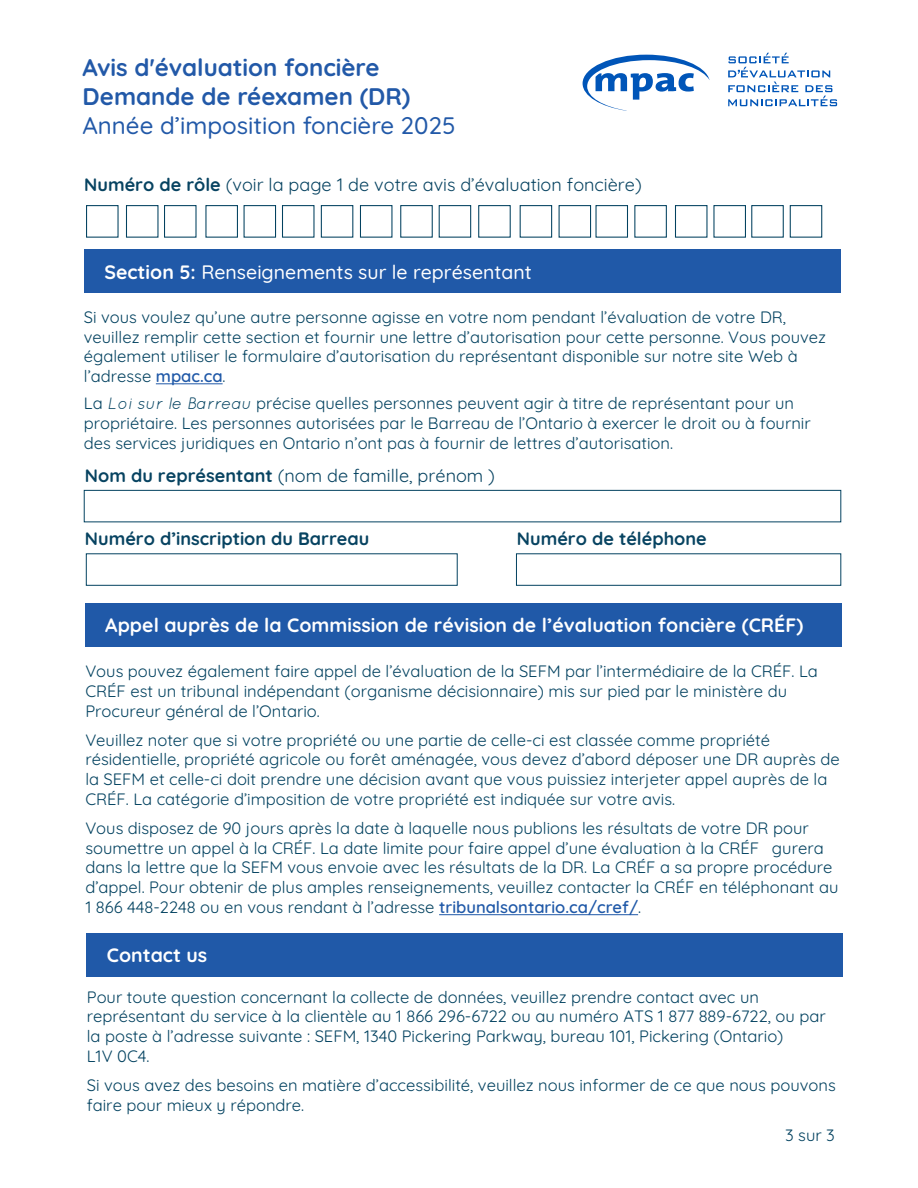
<style>
.page{position:relative;width:918px;height:1188px;background:#fff}
.page>*{position:absolute;margin:0;border:0;box-sizing:border-box;transform-origin:0 0}
.t1{font:700 24px/28.8px "Quicksand";color:#2259a8}
.t2{font:500 24px "Quicksand";color:#2259a8}
.t3{font:700 19.5px "Quicksand";color:#fff}
.t4{font:500 19.5px "Quicksand";color:#fff}
.t5{font:18px "Quicksand";color:#074361}
.t6{font:700 18px "Quicksand";color:#074361}
.t7{font:16.5px/19.8px "Quicksand";color:#034260}
.s1{font-weight:700}
.s2{font-weight:600;color:#2059a8}
.s3{font-style:italic}
</style>
<div class="page">
<div style="left:86px;top:205px;width:33px;height:33px;border:1px solid #034260"></div>
<div style="left:126px;top:205px;width:33px;height:33px;border:1px solid #034260"></div>
<div style="left:164px;top:205px;width:33px;height:33px;border:1px solid #034260"></div>
<div style="left:205px;top:205px;width:33px;height:33px;border:1px solid #034260"></div>
<div style="left:244px;top:205px;width:32px;height:33px;border:1px solid #034260"></div>
<div style="left:282px;top:205px;width:33px;height:33px;border:1px solid #034260"></div>
<div style="left:321px;top:205px;width:32px;height:33px;border:1px solid #034260"></div>
<div style="left:360px;top:205px;width:32px;height:33px;border:1px solid #034260"></div>
<div style="left:400px;top:205px;width:33px;height:33px;border:1px solid #034260"></div>
<div style="left:439px;top:205px;width:32px;height:33px;border:1px solid #034260"></div>
<div style="left:478px;top:205px;width:33px;height:33px;border:1px solid #034260"></div>
<div style="left:520px;top:205px;width:32px;height:33px;border:1px solid #034260"></div>
<div style="left:559px;top:205px;width:32px;height:33px;border:1px solid #034260"></div>
<div style="left:595px;top:205px;width:33px;height:33px;border:1px solid #034260"></div>
<div style="left:634px;top:205px;width:33px;height:33px;border:1px solid #034260"></div>
<div style="left:675px;top:205px;width:33px;height:33px;border:1px solid #034260"></div>
<div style="left:713px;top:205px;width:33px;height:33px;border:1px solid #034260"></div>
<div style="left:751px;top:205px;width:33px;height:33px;border:1px solid #034260"></div>
<div style="left:790px;top:205px;width:32px;height:33px;border:1px solid #034260"></div>
<div style="left:84px;top:490px;width:757px;height:32px;border:1px solid #034260"></div>
<div style="left:86px;top:553px;width:372px;height:33px;border:1px solid #034260"></div>
<div style="left:516px;top:553px;width:325px;height:33px;border:1px solid #034260"></div>
<svg style="left:583px;top:55px;width:127px;height:56px"></svg>
<svg style="left:728px;top:53px;width:109px;height:53px"></svg>
<div style="left:84px;top:250px;width:757px;height:43px;background:#2059a8"></div>
<hr style="left:156px;top:383px;width:67px;height:1px;background:#2059a8">
<div style="left:85px;top:603px;width:757px;height:44px;background:#2059a8"></div>
<hr style="left:439px;top:914px;width:199px;height:1px;background:#2059a8">
<div style="left:86px;top:933px;width:757px;height:43px;background:#2059a8"></div>
<h1 class="t1" style="left:82px;top:51px;width:329px">Avis d'évaluation foncière<br>Demande de réexamen (DR)</h1>
<h1 class="t2" style="left:82px;top:107px;width:374px">Année d’imposition foncière 2025</h1>
<p class="t5" style="left:84px;top:171px;width:559px"><span class="s1">Numéro de rôle</span> (voir la page 1 de votre avis d’évaluation foncière)</p>
<p class="t4" style="left:104px;top:257px;width:429px"><span class="s1">Section 5:</span> Renseignements sur le représentant</p>
<p class="t7" style="left:84px;top:305px;width:744px">Si vous voulez qu’une autre personne agisse en votre nom pendant l’évaluation de votre DR, veuillez remplir cette section et fournir une lettre d’autorisation pour cette personne. Vous pouvez également utiliser le formulaire d’autorisation du représentant disponible sur notre site Web à l’adresse <span class="s2">mpac.ca</span>.</p>
<p class="t7" style="left:84px;top:392px;width:728px">La <span class="s3">Loi sur le Barreau</span> précise quelles personnes peuvent agir à titre de représentant pour un propriétaire. Les personnes autorisées par le Barreau de l’Ontario à exercer le droit ou à fournir des services juridiques en Ontario n’ont pas à fournir de lettres d’autorisation.</p>
<p class="t5" style="left:85px;top:462px;width:412px"><span class="s1">Nom du représentant</span> (nom de famille, prénom )</p>
<p class="t6" style="left:85px;top:524px;width:286px">Numéro d’inscription du Barreau</p>
<p class="t6" style="left:517px;top:524px;width:191px">Numéro de téléphone</p>
<p class="t3" style="left:105px;top:610px;width:699px">Appel auprès de la Commission de révision de l’évaluation foncière (CRÉF)</p>
<p class="t7" style="left:85px;top:660px;width:734px">Vous pouvez également faire appel de l’évaluation de la SEFM par l’intermédiaire de la CRÉF. La<br>CRÉF est un tribunal indépendant (organisme décisionnaire) mis sur pied par le ministère du<br>Procureur général de l’Ontario.</p>
<p class="t7" style="left:85px;top:728px;width:756px">Veuillez noter que si votre propriété ou une partie de celle-ci est classée comme propriété résidentielle, propriété agricole ou forêt aménagée, vous devez d’abord déposer une DR auprès de la SEFM et celle-ci doit prendre une décision avant que vous puissiez interjeter appel auprès de la CRÉF. La catégorie d’imposition de votre propriété est indiquée sur votre avis.</p>
<p class="t7" style="left:85px;top:816px;width:755px">Vous disposez de 90 jours après la date à laquelle nous publions les résultats de votre DR pour soumettre un appel à la CRÉF. La date limite pour faire appel d’une évaluation à la CRÉF gurera dans la lettre que la SEFM vous envoie avec les résultats de la DR. La CRÉF a sa propre procédure d’appel. Pour obtenir de plus amples renseignements, veuillez contacter la CRÉF en téléphonant au 1 866 448-2248 ou en vous rendant à l’adresse <span class="s2">tribunalsontario.ca/cref/</span>.</p>
<p class="t3" style="left:107px;top:940px;width:102px">Contact us</p>
<p class="t7" style="left:87px;top:985px;width:740px">Pour toute question concernant la collecte de données, veuillez prendre contact avec un représentant du service à la clientèle au 1 866 296-6722 ou au numéro ATS 1 877 889-6722, ou par la poste à l’adresse suivante : SEFM, 1340 Pickering Parkway, bureau 101, Pickering (Ontario)<br>L1V 0C4.</p>
<p class="t7" style="left:87px;top:1073px;width:750px">Si vous avez des besoins en matière d’accessibilité, veuillez nous informer de ce que nous pouvons faire pour mieux y répondre.</p>
<p class="t7" style="left:785px;top:1123px;width:51px">3 sur 3</p>
</div>
